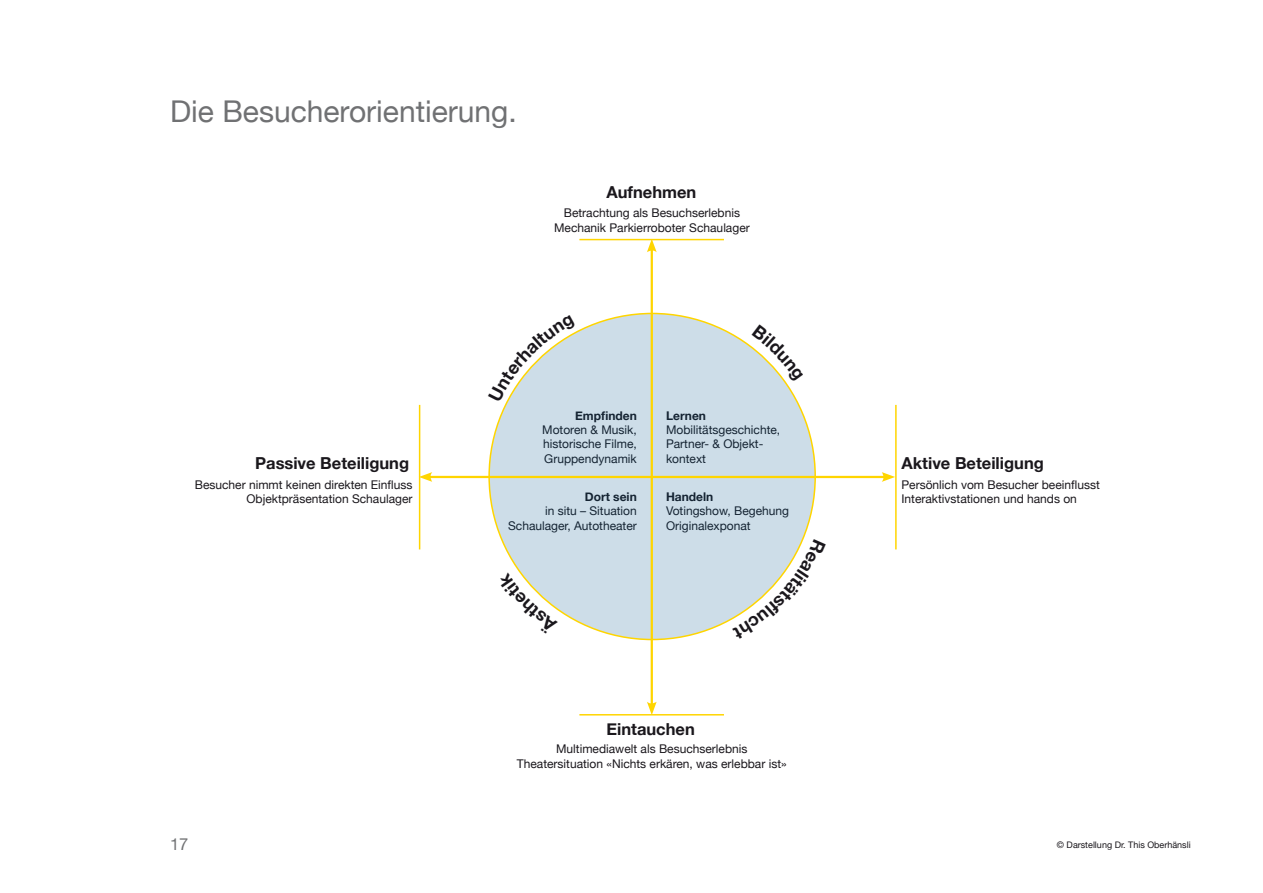
<style>
.page{position:relative;width:1263px;height:893px;background:#fff}
.page>*{position:absolute;margin:0;border:0;box-sizing:border-box;transform-origin:0 0}
.t1{font:30px "Helvetica Neue";color:#707173}
.t2{font:700 16.5px "Helvetica Neue";color:#1a171c}
.t3{font:16.5px "Helvetica Neue";color:#707173}
.t4{font:12px/14.4px "Helvetica Neue";color:#1a171c}
.t5{font:700 12px "Helvetica Neue";color:#1a171c}
.t6{font:9px "Helvetica Neue";color:#1a171c}
</style>
<div class="page">
<div style="left:489px;top:313px;width:326px;height:326px;background:#cddde8;border-radius:50%"></div>
<hr style="left:428px;top:476px;width:458px;height:2px;background:#ffd500">
<svg style="left:420px;top:472px;width:12px;height:10px"></svg>
<svg style="left:882px;top:472px;width:13px;height:10px"></svg>
<hr style="left:651px;top:248px;width:2px;height:458px;background:#ffd500">
<svg style="left:647px;top:702px;width:10px;height:12px"></svg>
<svg style="left:647px;top:240px;width:10px;height:12px"></svg>
<hr style="left:895px;top:405px;width:2px;height:144px;background:#ffd500">
<hr style="left:419px;top:405px;width:1px;height:144px;background:#ffd500">
<hr style="left:579px;top:239px;width:145px;height:1px;background:#ffd500">
<hr style="left:579px;top:714px;width:145px;height:1px;background:#ffd500">
<svg style="left:506px;top:331px;width:70px;height:71px"></svg>
<svg style="left:520px;top:573px;width:38px;height:38px"></svg>
<svg style="left:752px;top:346px;width:34px;height:36px"></svg>
<svg style="left:732px;top:539px;width:72px;height:81px"></svg>
<h1 class="t1" style="left:170px;top:94px;width:348px">Die Besucherorientierung.</h1>
<h2 class="t2" style="left:606px;top:181px;width:91px">Aufnehmen</h2>
<p class="t4" style="left:554px;top:206px;width:197px;text-align:center">Betrachtung als Besuchserlebnis<br>Mechanik Parkierroboter Schaulager</p>
<h2 class="t2" style="left:255px;top:453px;width:155px">Passive Beteiligung</h2>
<p class="t4" style="left:195px;top:477px;width:219px;text-align:right">Besucher nimmt keinen direkten Einfluss<br>Objektpräsentation Schaulager</p>
<h2 class="t3" style="left:170px;top:835px;width:20px">17</h2>
<p class="t5" style="left:575px;top:408px;width:63px">Empfinden</p>
<p class="t4" style="left:542px;top:422px;width:96px;text-align:justify">Motoren &amp; Musik, historische Filme, Gruppendynamik</p>
<p class="t5" style="left:585px;top:489px;width:53px">Dort sein</p>
<p class="t4" style="left:508px;top:503px;width:130px;text-align:right">in situ – Situation<br>Schaulager, Autotheater</p>
<p class="t5" style="left:666px;top:408px;width:42px">Lernen</p>
<p class="t4" style="left:666px;top:422px;width:116px">Mobilitätsgeschichte,<br>Partner- &amp; Objekt&shy;kontext</p>
<p class="t5" style="left:666px;top:489px;width:49px">Handeln</p>
<p class="t4" style="left:666px;top:503px;width:125px">Votingshow, Begehung<br>Originalexponat</p>
<h2 class="t2" style="left:606px;top:718px;width:90px">Eintauchen</h2>
<p class="t4" style="left:517px;top:741px;width:271px;text-align:center">Multimediawelt als Besuchserlebnis<br>Theatersituation «Nichts erkären, was erlebbar ist»</p>
<h2 class="t2" style="left:901px;top:453px;width:144px">Aktive Beteiligung</h2>
<p class="t4" style="left:901px;top:477px;width:200px">Persönlich vom Besucher beeinflusst<br>Interaktivstationen und hands on</p>
<p class="t6" style="left:1057px;top:839px;width:135px">© Darstellung Dr. This Oberhänsli</p>
</div>
